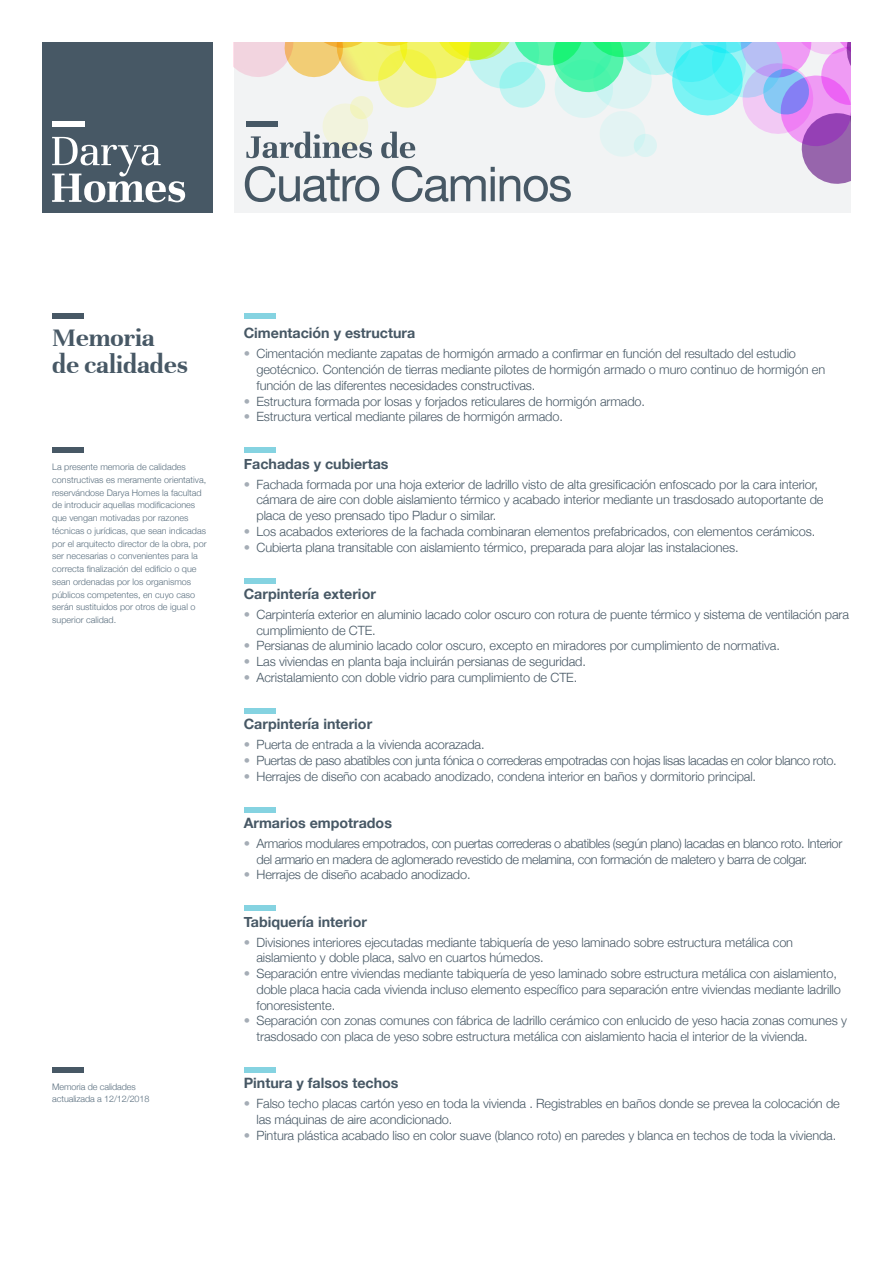
<style>
.page{position:relative;width:893px;height:1263px;background:#fff}
.page>*{position:absolute;margin:0;border:0;box-sizing:border-box;transform-origin:0 0}
.t1{font:700 27px "Unna";color:#475865}
.t2{font:700 14.25px "Helvetica Neue";color:#475865}
.t3{font:300 12.75px/15.8px "Helvetica Neue";letter-spacing:-.01em;color:#475865}
.t4{font:300 12.75px/15.8px "Helvetica Neue";letter-spacing:-.03em;color:#475865}
.t5{font:300 9px/12.8px "Helvetica Neue";color:#596e7e}
.s1{font-family:"Rotis Semi Serif Std";font-weight:400;color:#a5adb6}
</style>
<div class="page">
<div style="left:234px;top:43px;width:616px;height:170px;background:#f2f3f4"></div>
<div style="left:43px;top:43px;width:170px;height:170px;background:#475865"></div>
<div style="left:52px;top:122px;width:33px;height:5px;background:#fff"></div>
<svg style="left:52px;top:137px;width:133px;height:65px"></svg>
<div style="left:52px;top:313px;width:32px;height:5px;background:#475865"></div>
<div style="left:244px;top:313px;width:32px;height:5px;background:#85d3e1"></div>
<div style="left:244px;top:448px;width:32px;height:5px;background:#85d3e1"></div>
<div style="left:244px;top:578px;width:32px;height:5px;background:#85d3e1"></div>
<div style="left:244px;top:708px;width:32px;height:5px;background:#85d3e1"></div>
<div style="left:244px;top:807px;width:32px;height:5px;background:#85d3e1"></div>
<div style="left:244px;top:906px;width:32px;height:5px;background:#85d3e1"></div>
<div style="left:244px;top:1067px;width:32px;height:6px;background:#85d3e1"></div>
<svg style="left:234px;top:43px;width:616px;height:159px"></svg>
<div style="left:52px;top:1067px;width:32px;height:6px;background:#475865"></div>
<div style="left:52px;top:448px;width:32px;height:5px;background:#475865"></div>
<p class="t1" style="left:52px;top:323px;width:104px">Memoria</p>
<p class="t1" style="left:52px;top:350px;width:137px">de calidades</p>
<p class="t5" style="left:52px;top:460px;width:156px">La presente memoria de calidades constructivas es meramente orientativa, reservándose Darya Homes la facultad de introducir aquellas modificaciones que vengan motivadas por razones técnicas o jurídicas, que sean indicadas por el arquitecto director de la obra, por ser necesarias o convenientes para la correcta -finalización del edificio o que sean ordenadas por los organismos públicos competentes, en cuyo caso serán sustituidos por otros de igual o superior calidad.</p>
<p class="t5" style="left:52px;top:1079px;width:99px">Memoria de calidades actualizada a 12/12/2018</p>
<p class="t2" style="left:244px;top:322px;width:173px">Cimentación y estructura</p>
<p class="t3" style="left:256px;top:345px;width:570px;text-indent:-13px"><span class="s1">•</span> Cimentación mediante zapatas de hormigón armado a confirmar en función del resultado del estudio geotécnico. Contención de tierras mediante pilotes de hormigón armado o muro continuo de hormigón en función de las diferentes necesidades constructivas.</p>
<p class="t3" style="left:244px;top:392px;width:403px"><span class="s1">•</span> Estructura formada por losas y forjados reticulares de hormigón armado.</p>
<p class="t3" style="left:244px;top:408px;width:321px"><span class="s1">•</span> Estructura vertical mediante pilares de hormigón armado.</p>
<p class="t2" style="left:244px;top:452px;width:146px">Fachadas y cubiertas</p>
<p class="t3" style="left:256px;top:475px;width:568px;text-indent:-13px"><span class="s1">•</span> Fachada formada por una hoja exterior de ladrillo visto de alta gresificación enfoscado por la cara interior, cámara de aire con doble aislamiento térmico y acabado interior mediante un trasdosado autoportante de placa de yeso prensado tipo Pladur o similar.</p>
<p class="t3" style="left:244px;top:522px;width:573px"><span class="s1">•</span> Los acabados exteriores de la fachada combinaran elementos prefabricados, con elementos cerámicos.</p>
<p class="t3" style="left:244px;top:538px;width:496px"><span class="s1">•</span> Cubierta plana transitable con aislamiento térmico, preparada para alojar las instalaciones.</p>
<p class="t2" style="left:244px;top:583px;width:134px">Carpintería exterior</p>
<p class="t3" style="left:256px;top:605px;width:594px;text-indent:-13px"><span class="s1">•</span> Carpintería exterior en aluminio lacado color oscuro con rotura de puente térmico y sistema de ventilación para cumplimiento de CTE.</p>
<p class="t3" style="left:244px;top:637px;width:538px"><span class="s1">•</span> Persianas de aluminio lacado color oscuro, excepto en miradores por cumplimiento de normativa.</p>
<p class="t3" style="left:244px;top:653px;width:344px"><span class="s1">•</span> Las viviendas en planta baja incluirán persianas de seguridad.</p>
<p class="t3" style="left:244px;top:668px;width:335px"><span class="s1">•</span> Acristalamiento con doble vidrio para cumplimiento de CTE.</p>
<p class="t2" style="left:244px;top:713px;width:130px">Carpintería interior</p>
<p class="t3" style="left:244px;top:736px;width:242px"><span class="s1">•</span> Puerta de entrada a la vivienda acorazada.</p>
<p class="t4" style="left:244px;top:751px;width:594px"><span class="s1">•</span> Puertas de paso abatibles con junta fónica o correderas empotradas con hojas lisas lacadas en color blanco roto.</p>
<p class="t3" style="left:244px;top:767px;width:514px"><span class="s1">•</span> Herrajes de diseño con acabado anodizado, condena interior en baños y dormitorio principal.</p>
<p class="t2" style="left:244px;top:812px;width:150px">Armarios empotrados</p>
<p class="t4" style="left:256px;top:835px;width:587px;text-indent:-13px"><span class="s1">•</span> Armarios modulares empotrados, con puertas correderas o abatibles (según plano) lacadas en blanco roto. Interior del armario en madera de aglomerado revestido de melamina, con formación de maletero y barra de colgar.</p>
<p class="t3" style="left:244px;top:866px;width:228px"><span class="s1">•</span> Herrajes de diseño acabado anodizado.</p>
<p class="t2" style="left:244px;top:910px;width:125px">Tabiquería interior</p>
<p class="t3" style="left:256px;top:933px;width:538px;text-indent:-13px"><span class="s1">•</span> Divisiones interiores ejecutadas mediante tabiquería de yeso laminado sobre estructura metálica con aislamiento y doble placa, salvo en cuartos húmedos.</p>
<p class="t3" style="left:256px;top:965px;width:586px;text-indent:-13px"><span class="s1">•</span> Separación entre viviendas mediante tabiquería de yeso laminado sobre estructura metálica con aislamiento, doble placa hacia cada vivienda incluso elemento específico para separación entre viviendas mediante ladrillo fonoresistente.</p>
<p class="t3" style="left:256px;top:1012px;width:592px;text-indent:-13px"><span class="s1">•</span> Separación con zonas comunes con fábrica de ladrillo cerámico con enlucido de yeso hacia zonas comunes y trasdosado con placa de yeso sobre estructura metálica con aislamiento hacia el interior de la vivienda.</p>
<p class="t2" style="left:244px;top:1072px;width:156px">Pintura y falsos techos</p>
<p class="t3" style="left:256px;top:1095px;width:585px;text-indent:-13px"><span class="s1">•</span> Falso techo placas cartón yeso en toda la vivienda . Registrables en baños donde se prevea la colocación de las máquinas de aire acondicionado.</p>
<p class="t3" style="left:244px;top:1127px;width:594px"><span class="s1">•</span> Pintura plástica acabado liso en color suave (blanco roto) en paredes y blanca en techos de toda la vivienda.</p>
</div>
